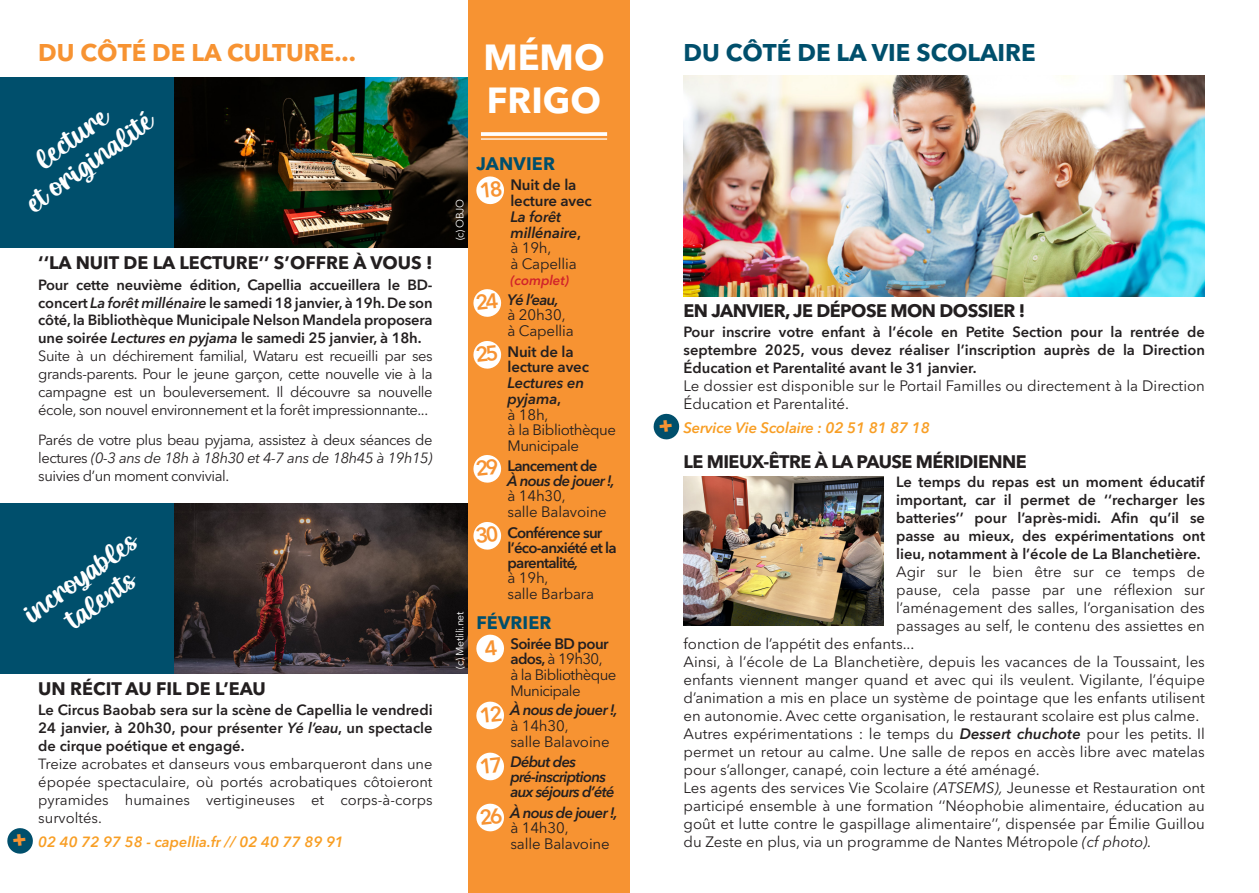
<style>
.page{position:relative;width:1259px;height:893px;background:#fff}
.page>*{position:absolute;margin:0;border:0;box-sizing:border-box;transform-origin:0 0}
.t1{font:700 36px/43.2px "Avenir Next Cyr";color:#fff}
.t2{font:700 24px "Avenir Next Cyr";color:#004f6c}
.t3{font:700 24px "Avenir Next Cyr";color:#f79332}
.t4{font:19.5px "Milky Matcha Personal Use";color:#fff}
.t5{font:700 18px "Avenir Next Cyr";letter-spacing:-.03em;color:#231f20}
.t6{font:700 18px "Avenir Next Cyr";color:#231f20}
.t7{font:700 18px "Avenir Next Cyr";letter-spacing:.01em;color:#004f6c}
.t8{font:15px/18px "Avenir Next Cyr";color:#231f20;text-align:justify}
.t9{font:italic 600 15px/15px "Avenir Next Cyr";letter-spacing:-.05em;color:#231f20}
.t10{font:600 15px/15px "Avenir Next Cyr";letter-spacing:-.05em;color:#231f20}
.t11{font:600 15px/15.8px "Avenir Next Cyr";letter-spacing:-.01em;color:#231f20}
.t12{font:italic 600 15px/15.8px "Avenir Next Cyr";letter-spacing:-.01em;color:#231f20}
.t13{font:italic 600 15px "Avenir Next Cyr";letter-spacing:-.01em;color:#f89e24}
.t14{font:15px/15.8px "Avenir Next Cyr";letter-spacing:-.03em;color:#231f20}
.t15{font:15px/15.8px "Avenir Next Cyr";letter-spacing:-.04em;color:#231f20}
.t16{font:600 14.7px/18px "Avenir Next Cyr";color:#231f20;text-align:justify}
.t17{font:14.7px/18px "Avenir Next Cyr";letter-spacing:-.03em;color:#231f20;text-align:justify}
.t18{font:italic 600 14.7px "Avenir Next Cyr";color:#f89e24}
.t19{font:italic 600 13.5px "Avenir Next Cyr";letter-spacing:-.01em;color:#d1232a}
.t20{font:10.5px "Avenir Next Cyr";letter-spacing:-.03em;color:#fff}
.s1{font-style:italic}
.s2{font-style:normal}
.s3{font-weight:400}
.s4{font-weight:600;font-style:italic}
</style>
<div class="page">
<div style="left:468px;top:0;width:161px;height:893px;background:#f79332"></div>
<svg style="left:481px;top:132px;width:126px;height:4px"></svg>
<hr style="left:481px;top:138px;width:126px;height:2px;background:#fff">
<div style="left:0;top:77px;width:174px;height:170px;background:#004f6c"></div>
<img style="left:174px;top:77px;width:294px;height:170px">
<img style="left:683px;top:75px;width:522px;height:222px">
<div style="left:0;top:503px;width:174px;height:170px;background:#004f6c"></div>
<img style="left:174px;top:503px;width:294px;height:170px">
<img style="left:683px;top:476px;width:200px;height:149px">
<svg style="left:476px;top:176px;width:28px;height:29px"></svg>
<svg style="left:7px;top:828px;width:26px;height:26px"></svg>
<svg style="left:473px;top:289px;width:29px;height:28px"></svg>
<svg style="left:473px;top:341px;width:29px;height:28px"></svg>
<svg style="left:473px;top:455px;width:29px;height:28px"></svg>
<svg style="left:473px;top:522px;width:29px;height:28px"></svg>
<svg style="left:476px;top:634px;width:28px;height:29px"></svg>
<svg style="left:476px;top:701px;width:28px;height:29px"></svg>
<svg style="left:476px;top:752px;width:28px;height:29px"></svg>
<svg style="left:476px;top:803px;width:28px;height:29px"></svg>
<svg style="left:653px;top:413px;width:27px;height:27px"></svg>
<p class="t3" style="left:38px;top:38px;width:319px">DU CÔTÉ DE LA CULTURE...</p>
<p class="t4" style="left:34px;top:155px;width:85px;rotate:-36deg">lecture</p>
<p class="t4" style="left:25px;top:199px;width:152px;rotate:-36deg">et originalité</p>
<p class="t6" style="left:38px;top:252px;width:396px">‘‘LA NUIT DE LA LECTURE’’ S’OFFRE À VOUS !</p>
<p class="t16" style="left:38px;top:276px;width:396px">Pour cette neuvième édition, Capellia accueillera le BD&shy;concert <span class="s1">La forêt millénaire</span> le samedi 18 janvier, à 19h. De son côté, la Bibliothèque Municipale Nelson Mandela proposera une soirée <span class="s1">Lectures en pyjama</span> le samedi 25 janvier, à 18h.</p>
<p class="t17" style="left:38px;top:347px;width:396px">Suite à un déchirement familial, Wataru est recueilli par ses grands-parents. Pour le jeune garçon, cette nouvelle vie à la campagne est un bouleversement. Il découvre sa nouvelle école, son nouvel environnement et la forêt impressionnante...</p>
<p class="t17" style="left:38px;top:431px;width:396px">Parés de votre plus beau pyjama, assistez à deux séances de lectures <span class="s1">(0-3 ans de 18h à 18h30 et 4-7 ans de 18h45 à 19h15) </span>suivies d’un moment convivial.</p>
<p class="t4" style="left:22px;top:609px;width:135px;rotate:-36deg">incroyables</p>
<p class="t4" style="left:65px;top:615px;width:80px;rotate:-36deg">talents</p>
<p class="t6" style="left:38px;top:678px;width:229px">UN RÉCIT AU FIL DE L’EAU</p>
<p class="t16" style="left:38px;top:701px;width:396px">Le Circus Baobab sera sur la scène de Capellia le vendredi 24 janvier, à 20h30, pour présenter <span class="s1">Yé l’eau</span>, un spectacle de cirque poétique et engagé.</p>
<p class="t17" style="left:38px;top:755px;width:396px">Treize acrobates et danseurs vous embarqueront dans une épopée spectaculaire, où portés acrobatiques côtoieront pyramides humaines vertigineuses et corps-à-corps survoltés.</p>
<p class="t18" style="left:38px;top:833px;width:307px">02 40 72 97 58 - capellia.fr // 02 40 77 89 91</p>
<h1 class="t1" style="left:483px;top:35px;width:123px">MÉMO<br>FRIGO</h1>
<p class="t20" style="left:454px;top:240px;width:43px;rotate:-90deg">(c) OBJO</p>
<p class="t20" style="left:454px;top:669px;width:59px;rotate:-90deg">(c) Metlili.net</p>
<p class="t7" style="left:476px;top:153px;width:80px">JANVIER</p>
<p class="t11" style="left:510px;top:177px;width:83px">Nuit de la lecture avec</p>
<p class="t12" style="left:510px;top:209px;width:72px">La forêt millénaire<span class="s2">,</span></p>
<p class="t8" style="left:510px;top:239px;width:43px">à 19h,</p>
<p class="t8" style="left:510px;top:255px;width:68px">à Capellia</p>
<p class="t19" style="left:510px;top:272px;width:60px">(complet)</p>
<p class="t9" style="left:507px;top:292px;width:53px">Yé l’eau,</p>
<p class="t8" style="left:507px;top:306px;width:60px">à 20h30,</p>
<p class="t8" style="left:507px;top:322px;width:68px">à Capellia</p>
<p class="t11" style="left:507px;top:343px;width:83px">Nuit de la lecture avec</p>
<p class="t12" style="left:507px;top:375px;width:78px">Lectures en pyjama<span class="s2">,</span></p>
<p class="t8" style="left:507px;top:405px;width:43px">à 18h,</p>
<p class="t14" style="left:507px;top:422px;width:110px">à la Bibliothèque<br>Municipale</p>
<p class="t10" style="left:507px;top:458px;width:91px">Lancement de</p>
<p class="t9" style="left:507px;top:473px;width:109px">À nous de jouer !,</p>
<p class="t8" style="left:507px;top:487px;width:60px">à 14h30,</p>
<p class="t8" style="left:507px;top:503px;width:101px">salle Balavoine</p>
<p class="t10" style="left:507px;top:525px;width:111px">Conférence sur l’éco-anxiété et la parentalité<span class="s1">,</span></p>
<p class="t8" style="left:507px;top:569px;width:43px">à 19h,</p>
<p class="t8" style="left:507px;top:585px;width:88px">salle Barbara</p>
<p class="t10" style="left:510px;top:635px;width:100px;line-height:15.8px">Soirée BD pour ados, <span class="s3">à 19h30,</span></p>
<p class="t15" style="left:510px;top:667px;width:108px">à la Bibliothèque<br>Municipale</p>
<p class="t9" style="left:510px;top:703px;width:109px">À nous de jouer !,</p>
<p class="t8" style="left:510px;top:717px;width:60px">à 14h30,</p>
<p class="t8" style="left:510px;top:733px;width:101px">salle Balavoine</p>
<p class="t9" style="left:510px;top:754px;width:106px">Début des pré-inscriptions aux séjours d’été</p>
<p class="t9" style="left:510px;top:805px;width:109px">À nous de jouer !,</p>
<p class="t8" style="left:510px;top:819px;width:60px">à 14h30,</p>
<p class="t8" style="left:510px;top:835px;width:101px">salle Balavoine</p>
<p class="t7" style="left:476px;top:611px;width:77px">FÉVRIER</p>
<p class="t2" style="left:683px;top:38px;width:354px">DU CÔTÉ DE LA VIE SCOLAIRE</p>
<p class="t5" style="left:683px;top:300px;width:343px">EN JANVIER, JE DÉPOSE MON DOSSIER !</p>
<p class="t16" style="left:683px;top:323px;width:523px">Pour inscrire votre enfant à l’école en Petite Section pour la rentrée de septembre 2025, vous devez réaliser l’inscription auprès de la Direction Éducation et Parentalité avant le 31 janvier.</p>
<p class="t8" style="left:683px;top:377px;width:523px">Le dossier est disponible sur le Portail Familles ou directement à la Direction<br>Éducation et Parentalité.</p>
<p class="t13" style="left:683px;top:419px;width:248px">Service Vie Scolaire : 02 51 81 87 18</p>
<p class="t5" style="left:683px;top:451px;width:345px">LE MIEUX-ÊTRE À LA PAUSE MÉRIDIENNE</p>
<p class="t16" style="left:896px;top:473px;width:310px">Le temps du repas est un moment éducatif important, car il permet de ‘‘recharger les batteries’’ pour l’après-midi. Afin qu’il se passe au mieux, des expérimentations ont lieu, notamment à l’école de La Blanchetière.</p>
<p class="t8" style="left:896px;top:563px;width:310px">Agir sur le bien être sur ce temps de</p>
<p class="t8" style="left:896px;top:581px;width:310px">pause, cela passe par une réflexion sur</p>
<p class="t8" style="left:896px;top:599px;width:310px">l’aménagement des salles, l’organisation des</p>
<p class="t8" style="left:896px;top:617px;width:310px">passages au self, le contenu des assiettes en</p>
<p class="t8" style="left:683px;top:635px;width:232px">fonction de l’appétit des enfants...</p>
<p class="t8" style="left:683px;top:653px;width:523px">Ainsi, à l’école de La Blanchetière, depuis les vacances de la Toussaint, les enfants viennent manger quand et avec qui ils veulent. Vigilante, l’équipe d’animation a mis en place un système de pointage que les enfants utilisent en autonomie. Avec cette organisation, le restaurant scolaire est plus calme.</p>
<p class="t8" style="left:683px;top:725px;width:523px">Autres expérimentations : le temps du <span class="s4">Dessert chuchote</span> pour les petits. Il permet un retour au calme. Une salle de repos en accès libre avec matelas pour s’allonger, canapé, coin lecture a été aménagé.</p>
<p class="t8" style="left:683px;top:779px;width:523px">Les agents des services Vie Scolaire <span class="s1">(ATSEMS),</span> Jeunesse et Restauration ont participé ensemble à une formation ‘‘Néophobie alimentaire, éducation au goût et lutte contre le gaspillage alimentaire’’, dispensée par Émilie Guillou du Zeste en plus, via un programme de Nantes Métropole <span class="s1">(cf photo).</span></p>
</div>
